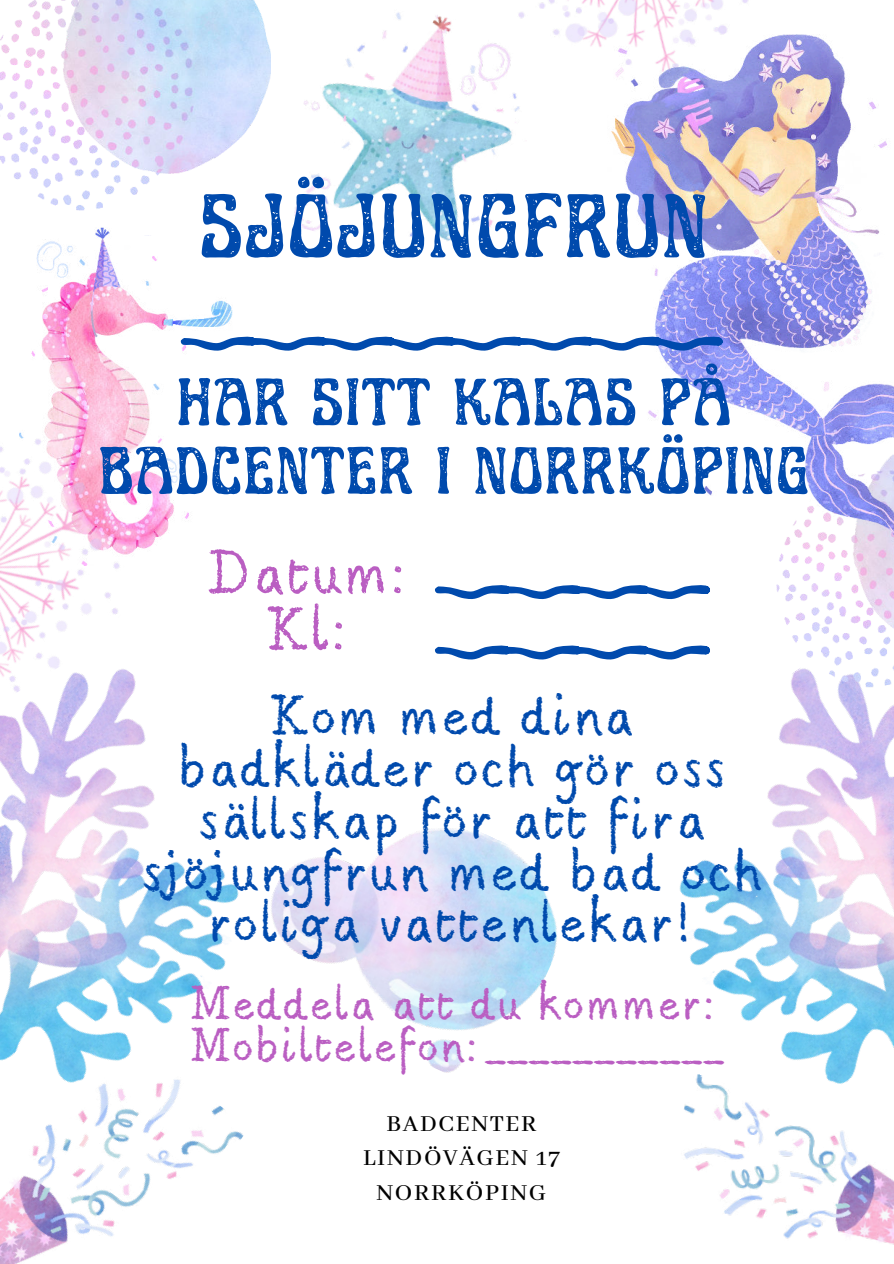
<style>
.page{position:relative;width:894px;height:1264px;background:#fff}
.page>*{position:absolute;margin:0;border:0;box-sizing:border-box;transform-origin:0 0}
.t1{font:91.65px "Art Nuvo Letterpress";letter-spacing:.035em;color:#004aad}
.t2{font:67.65px/68.7px "Art Nuvo Letterpress";letter-spacing:.035em;color:#004aad;text-align:center}
.t3{font:53.1px/56.2px "Berton";letter-spacing:.065em;color:#ba5ec2;text-align:center}
.t4{font:49.05px/51.8px "Berton";letter-spacing:.065em;color:#004aad;text-align:center}
.t5{font:41.1px/42.8px "Berton";letter-spacing:.065em;color:#ba5ec2}
.t6{font:500 25.5px/34.8px "Abhaya Libre";letter-spacing:.065em;color:#000;text-align:center}
</style>
<div class="page">
<img style="left:332px;top:828px;width:225px;height:245px">
<img style="left:604px;top:659px;width:289px;height:414px">
<img style="left:0;top:743px;width:332px;height:273px">
<img style="left:294px;top:12px;width:226px;height:229px">
<img style="left:31px;top:236px;width:201px;height:301px">
<img style="left:0;top:1016px;width:244px;height:247px">
<img style="left:684px;top:1073px;width:209px;height:172px">
<img style="left:0;top:0;width:270px;height:236px">
<img style="left:776px;top:542px;width:117px;height:168px">
<img style="left:499px;top:0;width:321px;height:107px">
<img style="left:0;top:396px;width:158px;height:347px">
<img style="left:607px;top:35px;width:286px;height:507px">
<svg style="left:180px;top:336px;width:542px;height:15px"></svg>
<svg style="left:435px;top:585px;width:275px;height:14px"></svg>
<svg style="left:435px;top:645px;width:275px;height:14px"></svg>
<h1 class="t1" style="left:199px;top:172px;width:509px">SJÖJUNGFRUN</h1>
<h2 class="t2" style="left:99px;top:369px;width:710px">HAR SITT KALAS PÅ<br>BADCENTER I NORRKÖPING</h2>
<p class="t3" style="left:208px;top:546px;width:203px">Datum:<br>Kl:</p>
<p class="t4" style="left:142px;top:691px;width:620px">Kom med dina badkläder och gör oss sällskap för att fira sjöjungfrun med bad och roliga vattenlekar!</p>
<p class="t5" style="left:191px;top:983px;width:531px">Meddela att du kommer:<br>Mobiltelefon:___________</p>
<p class="t6" style="left:363px;top:1106px;width:198px">BADCENTER<br>LINDÖVÄGEN 17<br>NORRKÖPING</p>
</div>
